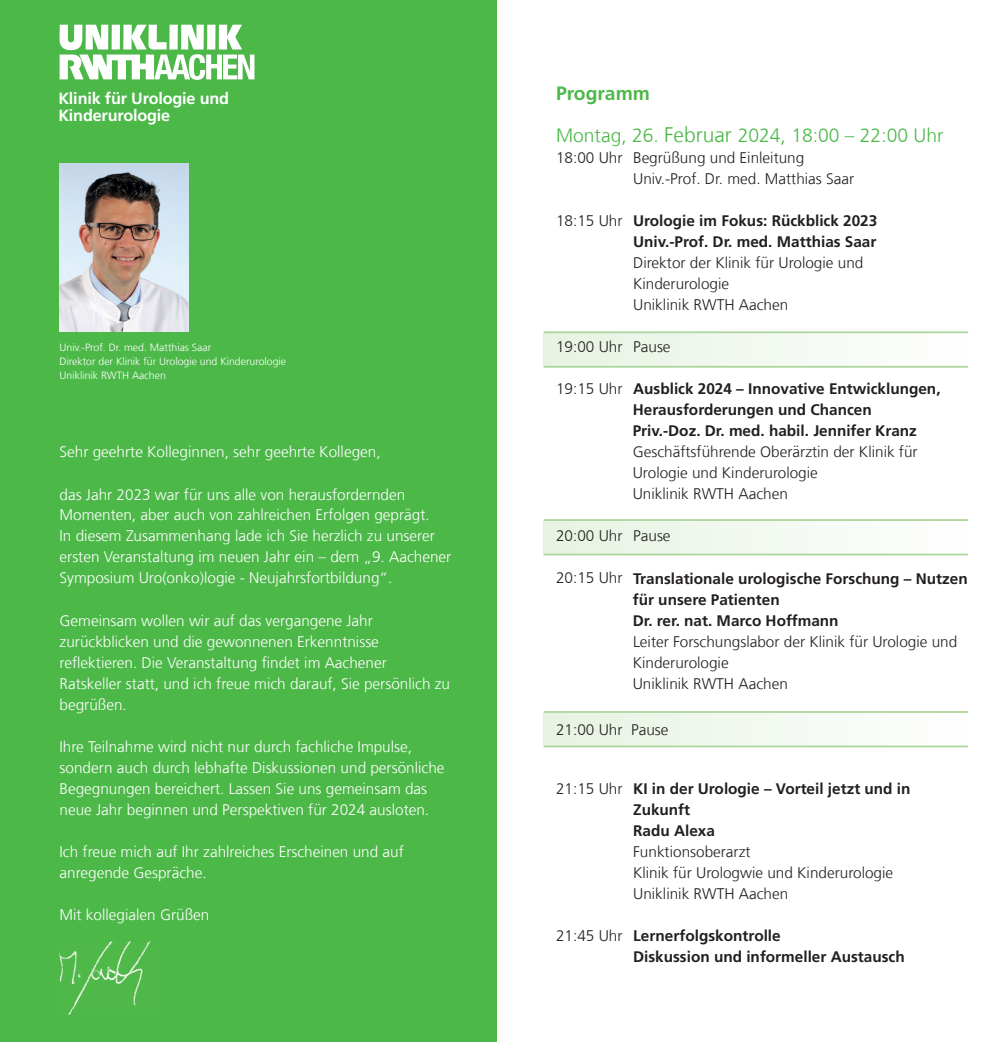
<style>
.page{position:relative;width:993px;height:1042px;background:#fff}
.page>*{position:absolute;margin:0;border:0;box-sizing:border-box;transform-origin:0 0}
.t1{font:300 19.25px/42px "Frutiger LT Com";color:#4cb848}
.t2{font:700 16.1px/17.5px "Frutiger LT Com";letter-spacing:-.01em;color:#fff}
.t3{font:300 15.4px/21px "Frutiger LT Com";color:#fff}
.t4{font:300 15.4px/21px "Frutiger LT Com";color:#231f20}
.t5{font:700 15.4px/21px "Frutiger LT Com";color:#231f20}
.t6{font:300 10.5px/14px "Frutiger LT Com";color:#fff}
.s1{font-weight:700}
.s2{font-size:21px}
.s3{font-weight:300}
</style>
<div class="page">
<div style="left:0;top:0;width:496px;height:1042px;background:#4cb848"></div>
<img style="left:60px;top:163px;width:128px;height:168px">
<img style="left:60px;top:941px;width:91px;height:73px">
<svg style="left:60px;top:25px;width:194px;height:55px"></svg>
<div style="left:543px;top:713px;width:422px;height:33px;background:linear-gradient(to right,#e7f3e2,#fefffe)"></div>
<hr style="left:543px;top:745px;width:424px;height:2px;background:#aad59b">
<hr style="left:543px;top:711px;width:424px;height:2px;background:#aad59b">
<div style="left:543px;top:521px;width:422px;height:33px;background:linear-gradient(to right,#e7f3e2,#fefffe)"></div>
<hr style="left:543px;top:554px;width:424px;height:1px;background:#aad59b">
<hr style="left:543px;top:519px;width:424px;height:2px;background:#aad59b">
<div style="left:543px;top:333px;width:422px;height:34px;background:linear-gradient(to right,#e7f3e2,#fdfefe)"></div>
<hr style="left:543px;top:366px;width:424px;height:2px;background:#aad59b">
<hr style="left:543px;top:331px;width:424px;height:2px;background:#aad59b">
<p class="t2" style="left:58px;top:90px;width:172px">Klinik für Urologie und<br>Kinderurologie</p>
<p class="t1" style="left:556px;top:73px;width:389px"><span class="s1">Programm<br></span>Montag, 26. <span class="s2">Februar</span> 2024, 18:00 – 22:00 Uhr</p>
<p class="t4" style="left:633px;top:148px;width:222px;text-indent:-77px">18:00 Uhr Begrüßung und Einleitung<br>Univ.-Prof. Dr. med. Matthias Saar</p>
<p class="t5" style="left:556px;top:211px;width:322px;text-align:right"><span class="s3">18:15 Uhr</span> Urologie im Fokus: Rückblick 2023<br>Univ.-Prof. Dr. med. Matthias Saar</p>
<p class="t4" style="left:633px;top:253px;width:232px">Direktor der Klinik für Urologie und<br>Kinderurologie<br>Uniklinik RWTH Aachen</p>
<p class="t4" style="left:556px;top:337px;width:116px">19:00 Uhr Pause</p>
<p class="t5" style="left:632px;top:379px;width:309px;text-indent:-77px"><span class="s3">19:15 Uhr</span> Ausblick 2024 – Innovative Entwicklungen,<br>Herausforderungen und Chancen<br>Priv.-Doz. Dr. med. habil. Jennifer Kranz</p>
<p class="t4" style="left:632px;top:442px;width:286px">Geschäftsführende Oberärztin der Klinik für<br>Urologie und Kinderurologie<br>Uniklinik RWTH Aachen</p>
<p class="t4" style="left:556px;top:526px;width:116px">20:00 Uhr Pause</p>
<p class="t5" style="left:632px;top:568px;width:336px;text-indent:-77px"><span class="s3">20:15 Uhr</span> Translationale urologische Forschung – Nutzen für unsere Patienten<br>Dr. rer. nat. Marco Hoffmann</p>
<p class="t4" style="left:632px;top:631px;width:326px">Leiter Forschungslabor der Klinik für Urologie und<br>Kinderurologie<br>Uniklinik RWTH Aachen</p>
<p class="t4" style="left:556px;top:719px;width:114px">21:00 Uhr Pause</p>
<p class="t6" style="left:60px;top:341px;width:228px">Univ.-Prof. Dr. med. Matthias Saar<br>Direktor der Klinik für Urologie und Kinderurologie<br>Uniklinik RWTH Aachen</p>
<p class="t3" style="left:60px;top:442px;width:322px">Sehr geehrte Kolleginnen, sehr geehrte Kollegen,</p>
<p class="t3" style="left:60px;top:484px;width:393px">das Jahr 2023 war für uns alle von herausfordernden Momenten, aber auch von zahlreichen Erfolgen geprägt.<br>In diesem Zusammenhang lade ich Sie herzlich zu unserer ersten Veranstaltung im neuen Jahr ein – dem „9. Aachener Symposium Uro(onko)logie - Neujahrsfortbildung“.</p>
<p class="t3" style="left:60px;top:610px;width:392px">Gemeinsam wollen wir auf das vergangene Jahr zurückblicken und die gewonnenen Erkenntnisse reflektieren. Die Veranstaltung findet im Aachener Ratskeller statt, und ich freue mich darauf, Sie persönlich zu begrüßen.</p>
<p class="t3" style="left:60px;top:736px;width:386px">Ihre Teilnahme wird nicht nur durch fachliche Impulse, sondern auch durch lebhafte Diskussionen und persönliche Begegnungen bereichert. Lassen Sie uns gemeinsam das neue Jahr beginnen und Perspektiven für 2024 ausloten.</p>
<p class="t3" style="left:60px;top:841px;width:346px">Ich freue mich auf Ihr zahlreiches Erscheinen und auf anregende Gespräche.</p>
<p class="t3" style="left:60px;top:904px;width:151px">Mit kollegialen Grüßen</p>
<p class="t5" style="left:633px;top:778px;width:279px;text-indent:-77px"><span class="s3">21:15 Uhr</span> KI in der Urologie – Vorteil jetzt und in<br>Zukunft<br>Radu Alexa</p>
<p class="t4" style="left:633px;top:841px;width:261px">Funktionsoberarzt<br>Klinik für Urologwie und Kinderurologie<br>Uniklinik RWTH Aachen</p>
<p class="t5" style="left:633px;top:925px;width:273px;text-indent:-77px"><span class="s3">21:45 Uhr</span> Lernerfolgskontrolle<br>Diskussion und informeller Austausch</p>
</div>
